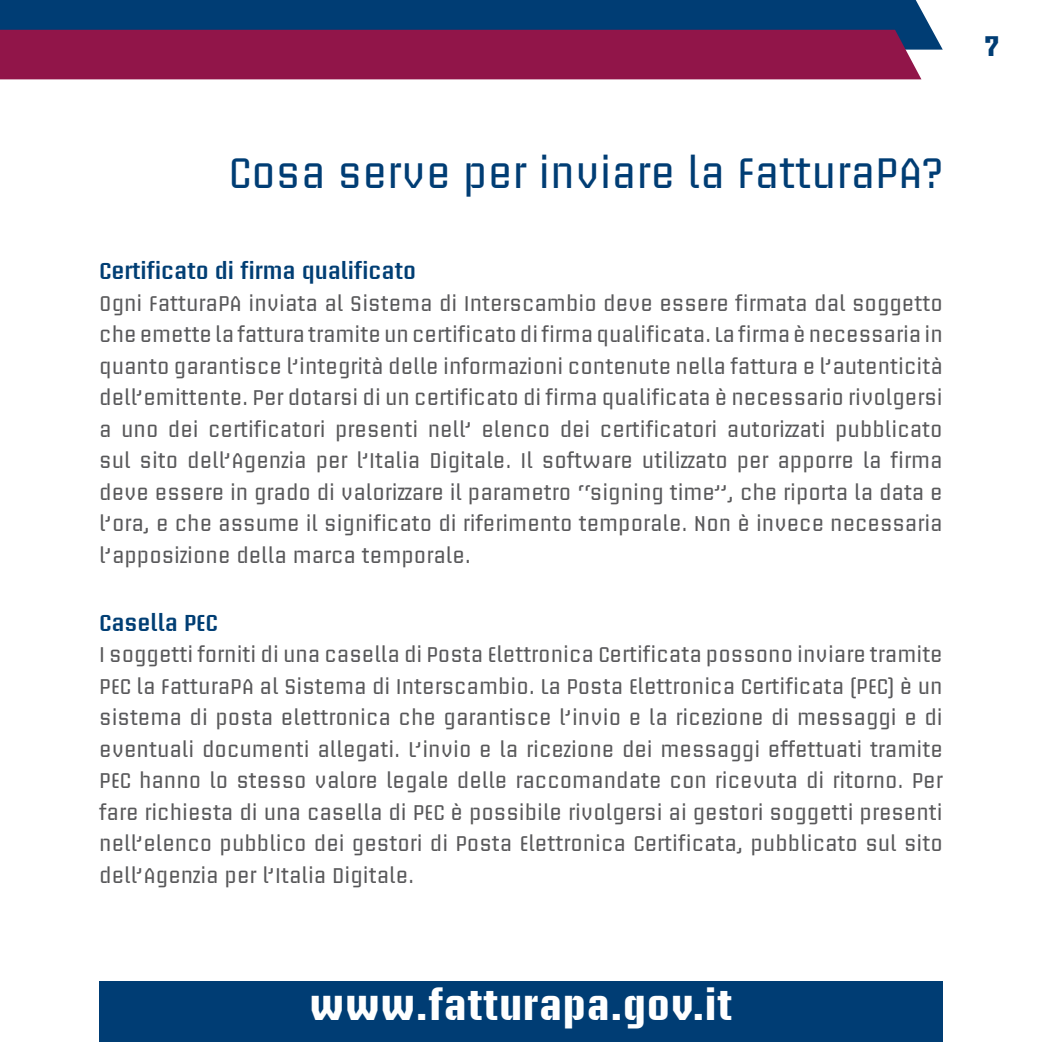
<style>
.page{position:relative;width:1042px;height:1042px;background:#fff}
.page>*{position:absolute;margin:0;border:0;box-sizing:border-box;transform-origin:0 0}
.t1{font:42px "Briem Akademi Std";color:#003d74}
.t2{font:700 41.12px "Briem Akademi Std";letter-spacing:.03em;color:#fff}
.t3{font:700 28px "Briem Akademi Std";color:#003d74}
.t4{font:600 22.75px "Briem Akademi Std";color:#003e74}
.t5{font:21px/31.5px "Briem Akademi Std";color:#58585a;text-align:justify}
</style>
<div class="page">
<div style="left:0;top:0;width:943px;height:50px;background:#003d74"></div>
<div style="left:0;top:30px;width:921px;height:49px;background:#911549"></div>
<div style="left:99px;top:982px;width:844px;height:60px;background:#003d74"></div>
<h1 class="t1" style="left:228px;top:150px;width:716px">Cosa serve per inviare la FatturaPA?</h1>
<p class="t4" style="left:99px;top:259px;width:318px">Certificato di firma qualificato</p>
<p class="t5" style="left:99px;top:288px;width:845px">Ogni FatturaPA inviata al Sistema di Interscambio deve essere firmata dal soggetto che emette la fattura tramite un certificato di firma qualificata. La firma è necessaria in quanto garantisce l’integrità delle informazioni contenute nella fattura e l’autenticità dell’emittente. Per dotarsi di un certificato di firma qualificata è necessario rivolgersi a uno dei certificatori presenti nell’ elenco dei certificatori autorizzati pubblicato sul sito dell’Agenzia per l’Italia Digitale. Il software utilizzato per apporre la firma deve essere in grado di valorizzare il parametro “signing time”, che riporta la data e l’ora, e che assume il significato di riferimento temporale. Non è invece necessaria l’apposizione della marca temporale.</p>
<p class="t4" style="left:99px;top:610px;width:120px">Casella PEC</p>
<p class="t5" style="left:99px;top:639px;width:845px">I soggetti forniti di una casella di Posta Elettronica Certificata possono inviare tramite PEC la FatturaPA al Sistema di Interscambio. La Posta Elettronica Certificata (PEC) è un sistema di posta elettronica che garantisce l’invio e la ricezione di messaggi e di eventuali documenti allegati. L’invio e la ricezione dei messaggi effettuati tramite PEC hanno lo stesso valore legale delle raccomandate con ricevuta di ritorno. Per fare richiesta di una casella di PEC è possibile rivolgersi ai gestori soggetti presenti nell’elenco pubblico dei gestori di Posta Elettronica Certificata, pubblicato sul sito dell’Agenzia per l’Italia Digitale.</p>
<h2 class="t2" style="left:310px;top:983px;width:424px">www.fatturapa.gov.it</h2>
<h3 class="t3" style="left:984px;top:31px;width:17px">7</h3>
</div>
